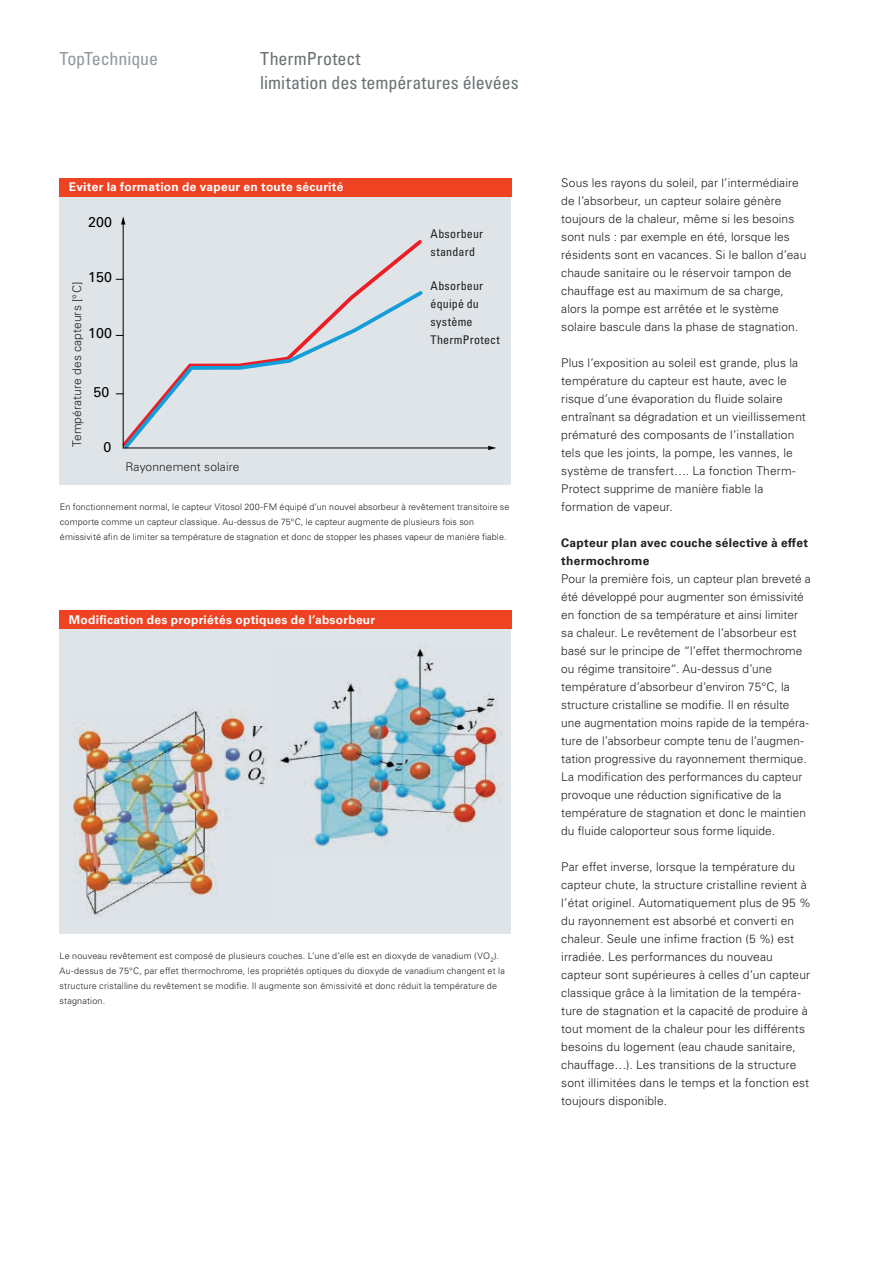
<style>
.page{position:relative;width:893px;height:1263px;background:#fff}
.page>*{position:absolute;margin:0;border:0;box-sizing:border-box;transform-origin:0 0}
.t1{font:condensed 18px/24px "Univers LTCYR 57";color:#697374}
.t2{font:condensed 18px "Univers LTCYR 57";letter-spacing:-.01em;color:#90999c}
.t3{font:14.25px "Univers LTCYR 55 Roman";color:#000001}
.t4{font:300 12px/18px "Univers LTCYR 45";letter-spacing:.005em;color:#231f20}
.t5{font:700 12px "Univers LTCYR 65";letter-spacing:.02em;color:#fff}
.t6{font:condensed 12px/18px "Univers LTCYR 57";letter-spacing:.02em;color:#231f20}
.t7{font:700 12px/18px "Univers LTCYR 65";letter-spacing:.02em;color:#231f20}
.t8{font:300 9px/15px "Univers LTCYR 45";letter-spacing:.015em;color:#231f20}
</style>
<div class="page">
<div style="left:60px;top:626px;width:451px;height:307px;background:#dfe4e8"></div>
<img style="left:73px;top:709px;width:194px;height:208px">
<img style="left:279px;top:646px;width:223px;height:201px">
<div style="left:60px;top:197px;width:450px;height:288px;background:#dfe4e8"></div>
<div style="left:60px;top:179px;width:451px;height:18px;background:#ef4222"></div>
<div style="left:60px;top:611px;width:452px;height:18px;background:#ef4222"></div>
<svg style="left:119px;top:237px;width:303px;height:158px"></svg>
<svg style="left:121px;top:288px;width:305px;height:161px"></svg>
<hr style="left:123px;top:447px;width:367px;height:1px;background:#000001">
<svg style="left:488px;top:446px;width:8px;height:4px"></svg>
<hr style="left:123px;top:223px;width:1px;height:225px;background:#000001">
<svg style="left:121px;top:216px;width:4px;height:9px"></svg>
<h1 class="t2" style="left:60px;top:48px;width:100px">TopTechnique</h1>
<h1 class="t1" style="left:260px;top:47px;width:260px">ThermProtect<br>limitation des températures élevées</h1>
<p class="t5" style="left:69px;top:179px;width:276px">Eviter la formation de vapeur en toute sécurité</p>
<p class="t3" style="left:88px;top:212px;width:25px">200</p>
<p class="t3" style="left:88px;top:267px;width:25px">150</p>
<p class="t4" style="left:68px;top:447px;width:167px;rotate:-90deg">Température des capteurs [°C]</p>
<p class="t3" style="left:88px;top:323px;width:25px">100</p>
<p class="t3" style="left:94px;top:382px;width:17px">50</p>
<p class="t3" style="left:103px;top:437px;width:9px">0</p>
<p class="t4" style="left:125px;top:458px;width:115px">Rayonnement solaire</p>
<p class="t6" style="left:431px;top:224px;width:54px">Absorbeur standard</p>
<p class="t6" style="left:431px;top:277px;width:71px">Absorbeur équipé du système<br>ThermProtect</p>
<p class="t8" style="left:60px;top:499px;width:451px">En fonctionnement normal, le capteur Vitosol 200-FM équipé d’un nouvel absorbeur à revêtement transitoire se comporte comme un capteur classique. Au-dessus de 75°C, le capteur augmente de plusieurs fois son émissivité afin de limiter sa température de stagnation et donc de stopper les phases vapeur de manière fiable.</p>
<p class="t5" style="left:69px;top:611px;width:308px">Modification des propriétés optiques de l’absorbeur</p>
<p class="t8" style="left:60px;top:948px;width:447px">Le nouveau revêtement est composé de plusieurs couches. L’une d’elle est en dioxyde de vanadium (VO<sub>2</sub>).<br>Au-dessus de 75°C, par effet thermochrome, les propriétés optiques du dioxyde de vanadium changent et la structure cristalline du revêtement se modifie. Il augmente son émissivité et donc réduit la température de stagnation.</p>
<p class="t4" style="left:561px;top:174px;width:247px">Sous les rayons du soleil, par l’intermédiaire de l’absorbeur, un capteur solaire génère toujours de la chaleur, même si les besoins sont nuls : par exemple en été, lorsque les résidents sont en vacances. Si le ballon d’eau chaude sanitaire ou le réservoir tampon de chauffage est au maximum de sa charge, alors la pompe est arrêtée et le système solaire bascule dans la phase de stagnation.</p>
<p class="t4" style="left:561px;top:354px;width:246px">Plus l’exposition au soleil est grande, plus la température du capteur est haute, avec le risque d’une évaporation du fluide solaire entraînant sa dégradation et un vieillissement prématuré des composants de l’installation tels que les joints, la pompe, les vannes, le système de transfert…. La fonction Therm-Protect supprime de manière fiable la formation de vapeur.</p>
<p class="t7" style="left:561px;top:533px;width:248px">Capteur plan avec couche sélective à effet thermochrome</p>
<p class="t4" style="left:561px;top:570px;width:251px">Pour la première fois, un capteur plan breveté a été développé pour augmenter son émissivité en fonction de sa température et ainsi limiter sa chaleur. Le revêtement de l’absorbeur est basé sur le principe de “l’effet thermochrome ou régime transitoire“. Au-dessus d’une température d’absorbeur d’environ 75°C, la structure cristalline se modifie. Il en résulte une augmentation moins rapide de la tempéra&shy;ture de l’absorbeur compte tenu de l’augmen&shy;tation progressive du rayonnement thermique.<br>La modification des performances du capteur provoque une réduction significative de la température de stagnation et donc le maintien du fluide caloporteur sous forme liquide.</p>
<p class="t4" style="left:561px;top:858px;width:251px">Par effet inverse, lorsque la température du capteur chute, la structure cristalline revient à l’état originel. Automatiquement plus de 95 % du rayonnement est absorbé et converti en chaleur. Seule une infime fraction (5 %) est irradiée. Les performances du nouveau capteur sont supérieures à celles d’un capteur classique grâce à la limitation de la tempéra&shy;ture de stagnation et la capacité de produire à tout moment de la chaleur pour les différents besoins du logement (eau chaude sanitaire, chauffage…). Les transitions de la structure sont illimitées dans le temps et la fonction est toujours disponible.</p>
</div>
